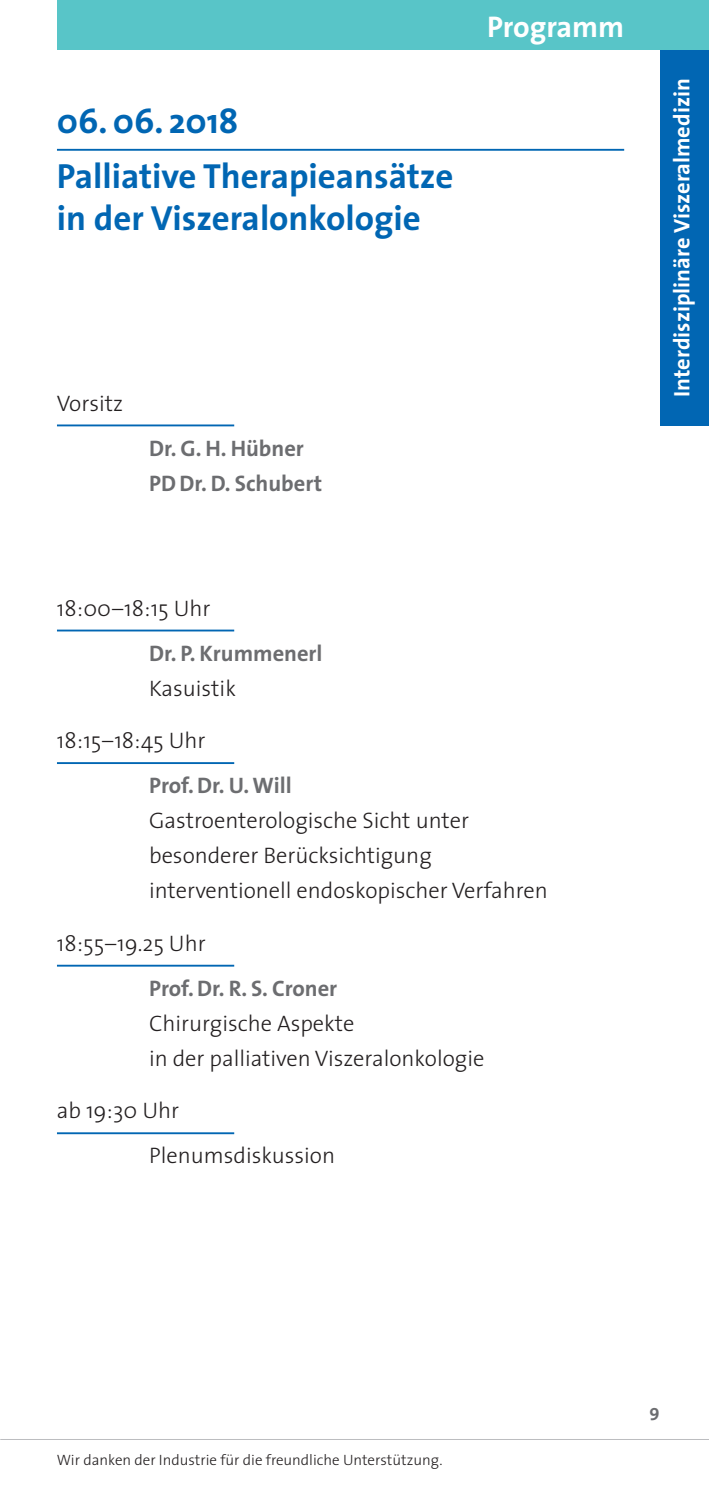
<style>
.page{position:relative;width:709px;height:1488px;background:#fff}
.page>*{position:absolute;margin:0;border:0;box-sizing:border-box;transform-origin:0 0}
.t1{font:700 35px/55px "The Sans";color:#0166b3}
.t2{font:700 30px "The Sans";color:#fff}
.t3{font:300 22.5px/35px "The Sans";color:#231f20}
.t4{font:700 22.5px/35px "The Sans";color:#6c6d70}
.t5{font:700 22.5px "The Sans";color:#fff}
.t6{font:700 17.5px "The Sans";color:#6c6d70}
.t7{font:300 15px "The Sans";color:#231f20}
</style>
<div class="page">
<hr style="left:0;top:1438px;width:709px;height:1px;background:#bcbdc0">
<div style="left:57px;top:0;width:652px;height:50px;background:#58c5c8"></div>
<hr style="left:57px;top:424px;width:177px;height:2px;background:#0166b3">
<hr style="left:57px;top:629px;width:177px;height:2px;background:#0166b3">
<hr style="left:57px;top:762px;width:177px;height:2px;background:#0166b3">
<hr style="left:57px;top:964px;width:177px;height:2px;background:#0166b3">
<hr style="left:57px;top:1132px;width:177px;height:2px;background:#0166b3">
<div style="left:659px;top:50px;width:50px;height:375px;background:#0166b3"></div>
<hr style="left:57px;top:149px;width:567px;height:2px;background:#0166b3">
<h1 class="t1" style="left:57px;top:97px;width:398px">06. 06. 2018<br>Palliative Therapieansätze</h1>
<h1 class="t1" style="left:57px;top:194px;width:365px">in der Viszeralonkologie</h1>
<h2 class="t2" style="left:487px;top:15px;width:139px">Programm</h2>
<p class="t3" style="left:57px;top:388px;width:68px">Vorsitz</p>
<p class="t4" style="left:149px;top:432px;width:175px">Dr. G. H. Hübner<br>PD Dr. D. Schubert</p>
<p class="t3" style="left:57px;top:593px;width:155px">18:00–18:15 Uhr</p>
<p class="t4" style="left:149px;top:637px;width:175px">Dr. P. Krummenerl</p>
<p class="t3" style="left:149px;top:673px;width:88px">Kasuistik</p>
<p class="t3" style="left:57px;top:725px;width:150px">18:15–18:45 Uhr</p>
<p class="t4" style="left:149px;top:770px;width:144px">Prof. Dr. U. Will</p>
<p class="t3" style="left:149px;top:805px;width:400px">Gastroenterologische Sicht unter besonderer Berücksichtigung interventionell endoskopischer Verfahren</p>
<p class="t3" style="left:57px;top:928px;width:150px">18:55–19.25 Uhr</p>
<p class="t4" style="left:149px;top:972px;width:190px">Prof. Dr. R. S. Croner</p>
<p class="t3" style="left:149px;top:1008px;width:337px">Chirurgische Aspekte<br>in der palliativen Viszeralonkologie</p>
<p class="t3" style="left:149px;top:1090px;width:187px;line-height:45px;text-indent:-92px">ab 19:30 Uhr<br>Plenumsdiskussion</p>
<p class="t5" style="left:673px;top:397px;width:320px;rotate:-90deg">Interdisziplinäre Viszeralmedizin</p>
<p class="t7" style="left:57px;top:1453px;width:387px">Wir danken der Industrie für die freundliche Unterstützung.</p>
<p class="t6" style="left:649px;top:1404px;width:12px">9</p>
</div>
